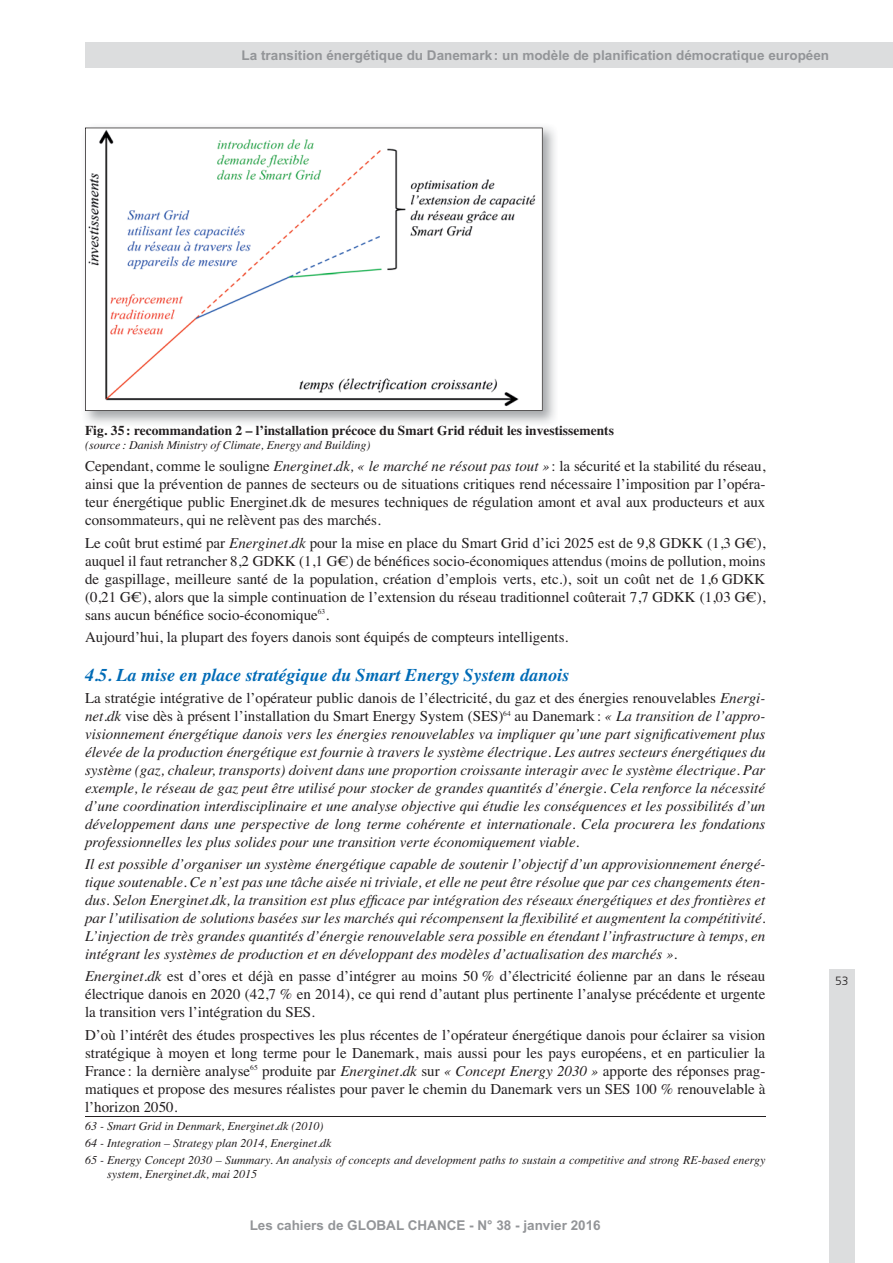
<style>
.page{position:relative;width:893px;height:1263px;background:#fff}
.page>*{position:absolute;margin:0;border:0;box-sizing:border-box;transform-origin:0 0}
.t1{font:italic 700 18px "Times";color:#006bb6}
.t2{font:italic 15px/18px "Times";color:#231f20;text-align:justify}
.t3{font:15px/18px "Times";color:#231f20;text-align:justify}
.t4{font:700 13.5px "Arial";color:#939598}
.t5{font:700 13.5px "Times";color:#231f20}
.t6{font:italic 12px/16.5px "Times";color:#231f20}
.t7{font:300 12px "Frutiger";color:#231f20}
.s1{font-style:italic}
.s2{font-style:normal}
</style>
<div class="page">
<div style="left:829px;top:969px;width:26px;height:294px;background:#dcddde"></div>
<div style="left:85px;top:43px;width:807px;height:25px;background:#dcddde"></div>
<img style="left:85px;top:127px;width:470px;height:297px">
<svg style="left:85px;top:128px;width:458px;height:283px"></svg>
<hr style="left:85px;top:1116px;width:680px;height:1px;background:#231f20">
<p class="t4" style="left:242px;top:47px;width:589px">La transition énergétique du Danemark : un modèle de planification démocratique européen</p>
<p class="t5" style="left:85px;top:417px;width:530px">Fig. 35 : recommandation 2 – l’installation précoce du Smart Grid réduit les investissements</p>
<p class="t6" style="left:85px;top:436px;width:287px">(source : Danish Ministry of Climate, Energy and Building)</p>
<p class="t3" style="left:85px;top:456px;width:682px">Cependant, comme le souligne <span class="s1">Energinet.dk, « le marché ne résout pas tout »</span> : la sécurité et la stabilité du réseau, ainsi que la prévention de pannes de secteurs ou de situations critiques rend nécessaire l’imposition par l’opéra&shy;teur énergétique public Energinet.dk de mesures techniques de régulation amont et aval aux producteurs et aux consommateurs, qui ne relèvent pas des marchés.</p>
<p class="t3" style="left:85px;top:532px;width:682px">Le coût brut estimé par <span class="s1">Energinet.dk</span> pour la mise en place du Smart Grid d’ici 2025 est de 9,8 GDKK (1,3 G€), auquel il faut retrancher 8,2 GDKK (1,1 G€) de bénéfices socio-économiques attendus (moins de pollution, moins de gaspillage, meilleure santé de la population, création d’emplois verts, etc.), soit un coût net de 1,6 GDKK (0,21 G€), alors que la simple continuation de l’extension du réseau traditionnel coûterait 7,7 GDKK (1,03 G€), sans aucun bénéfice socio-économique<sup>63</sup>.</p>
<p class="t3" style="left:85px;top:626px;width:485px">Aujourd’hui, la plupart des foyers danois sont équipés de compteurs intelligents.</p>
<p class="t1" style="left:85px;top:657px;width:486px">4.5. La mise en place stratégique du Smart Energy System danois</p>
<p class="t2" style="left:85px;top:688px;width:682px"><span class="s2">La stratégie intégrative de l’opérateur public danois de l’électricité, du gaz et des énergies renouvelables</span> Energi&shy;net.dk <span class="s2">vise dès à présent l’installation du Smart Energy System (SES)</span><sup>64</sup> <span class="s2">au Danemark :</span> « La transition de l’appro&shy;visionnement énergétique danois vers les énergies renouvelables va impliquer qu’une part significativement plus élevée de la production énergétique est fournie à travers le système électrique. Les autres secteurs énergétiques du système (gaz, chaleur, transports) doivent dans une proportion croissante interagir avec le système électrique. Par exemple, le réseau de gaz peut être utilisé pour stocker de grandes quantités d’énergie. Cela renforce la nécessité d’une coordination interdisciplinaire et une analyse objective qui étudie les conséquences et les possibilités d’un développement dans une perspective de long terme cohérente et internationale. Cela procurera les fondations professionnelles les plus solides pour une transition verte économiquement viable.</p>
<p class="t2" style="left:85px;top:854px;width:682px">Il est possible d’organiser un système énergétique capable de soutenir l’objectif d’un approvisionnement énergé&shy;tique soutenable. Ce n’est pas une tâche aisée ni triviale, et elle ne peut être résolue que par ces changements éten&shy;dus. Selon Energinet.dk, la transition est plus efficace par intégration des réseaux énergétiques et des frontières et par l’utilisation de solutions basées sur les marchés qui récompensent la flexibilité et augmentent la compétitivité.<br>L’injection de très grandes quantités d’énergie renouvelable sera possible en étendant l’infrastructure à temps, en intégrant les systèmes de production et en développant des modèles d’actualisation des marchés ».</p>
<p class="t3" style="left:85px;top:966px;width:682px"><span class="s1">Energinet.dk</span> est d’ores et déjà en passe d’intégrer au moins 50 % d’électricité éolienne par an dans le réseau électrique danois en 2020 (42,7 % en 2014), ce qui rend d’autant plus pertinente l’analyse précédente et urgente la transition vers l’intégration du SES.</p>
<p class="t3" style="left:85px;top:1024px;width:682px">D’où l’intérêt des études prospectives les plus récentes de l’opérateur énergétique danois pour éclairer sa vision stratégique à moyen et long terme pour le Danemark, mais aussi pour les pays européens, et en particulier la France : la dernière analyse<sup>65</sup> produite par <span class="s1">Energinet.dk</span> sur <span class="s1">« Concept Energy 2030 »</span> apporte des réponses prag&shy;matiques et propose des mesures réalistes pour paver le chemin du Danemark vers un SES 100 % renouvelable à l’horizon 2050.</p>
<p class="t6" style="left:85px;top:1117px;width:682px">63 - Smart Grid in Denmark, Energinet.dk (2010)<br>64 - Integration – Strategy plan 2014, Energinet.dk<br>65 - Energy Concept 2030 – Summary. An analysis of concepts and development paths to sustain a competitive and strong RE-based energy</p>
<p class="t6" style="left:107px;top:1165px;width:152px">system, Energinet.dk, mai 2015</p>
<p class="t4" style="left:250px;top:1217px;width:353px">Les cahiers de GLOBAL CHANCE - N° 38 - janvier 2016</p>
<p class="t7" style="left:835px;top:974px;width:15px">53</p>
</div>
